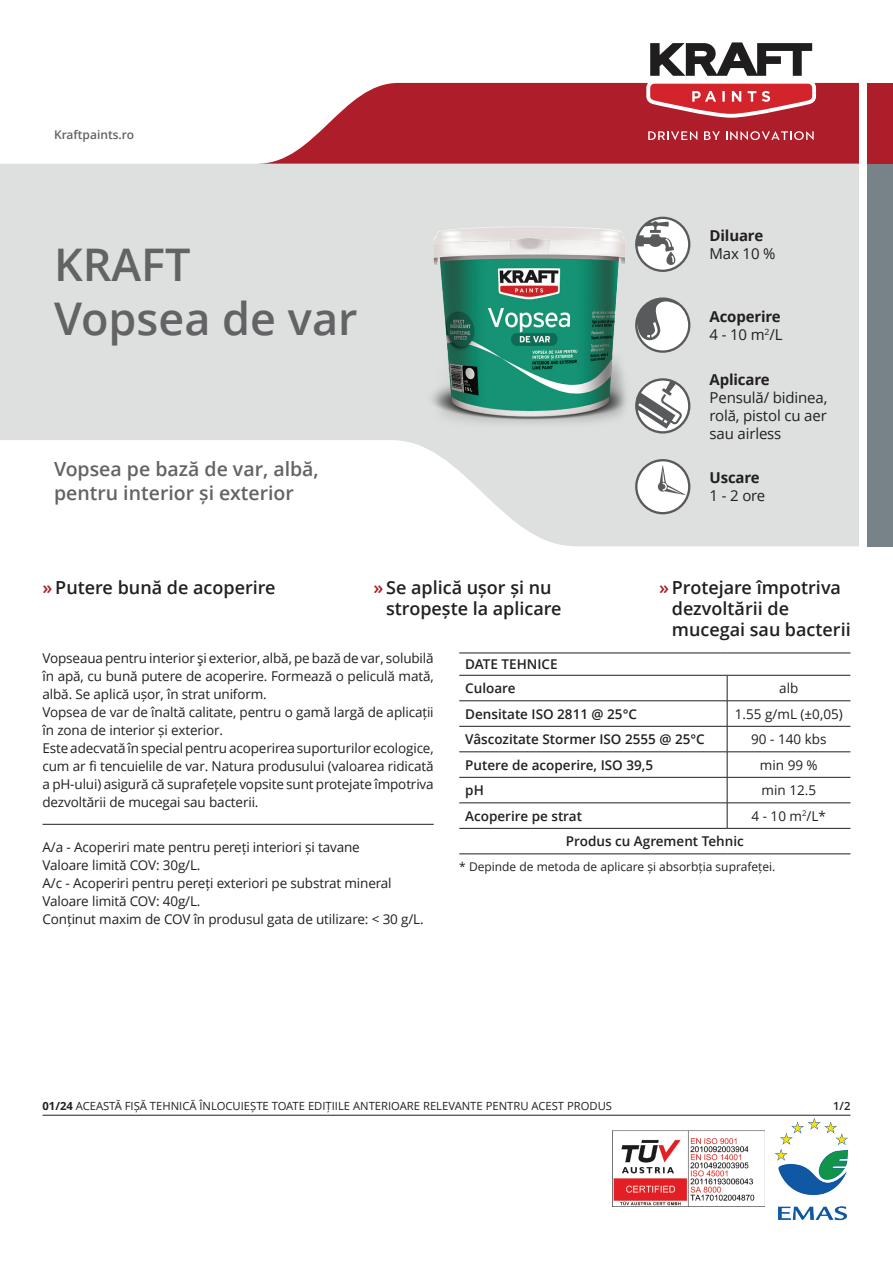
<style>
.page{position:relative;width:893px;height:1263px;background:#fff}
.page>*{position:absolute;margin:0;border:0;box-sizing:border-box;transform-origin:0 0}
.t1{font:600 45px/54px "Open Sans";color:#636366}
.t2{font:600 19.5px/23.4px "Open Sans";color:#636366}
.t3{font:600 18px/21px "Open Sans";color:#231f20}
.t4{font:15px/18px "Open Sans";letter-spacing:-.01em;color:#231f20;text-align:justify}
.t5{font:700 15px/18px "Open Sans";letter-spacing:-.01em;color:#231f20}
.t6{font:13.5px/18px "Open Sans";letter-spacing:-.01em;color:#231f20}
.t7{font:600 13.5px/23.9px "Open Sans";color:#231f20}
.t8{font:12px "Open Sans";color:#231f20}
.t9{font:600 12px "Open Sans";color:#636366}
.t10{font:11.25px "Open Sans";color:#231f20}
.t11{font:600 11.25px "Open Sans";color:#231f20}
.s1{font-weight:400}
.s2{color:#a92228}
.s3{font-weight:700}
</style>
<div class="page">
<svg style="left:0;top:164px;width:859px;height:382px;fill:#dde0df"></svg>
<svg style="left:259px;top:83px;width:600px;height:81px;background:#b93d48"></svg>
<div style="left:867px;top:83px;width:26px;height:81px;background:#ae1d2a"></div>
<div style="left:867px;top:164px;width:26px;height:382px;background:#778289"></div>
<svg style="left:642px;top:42px;width:178px;height:80px"></svg>
<svg style="left:648px;top:131px;width:49px;height:9px"></svg>
<svg style="left:704px;top:131px;width:16px;height:9px"></svg>
<svg style="left:726px;top:131px;width:88px;height:9px"></svg>
<img style="left:422px;top:212px;width:216px;height:218px">
<svg style="left:635px;top:297px;width:55px;height:56px"></svg>
<svg style="left:635px;top:459px;width:55px;height:55px"></svg>
<svg style="left:635px;top:378px;width:55px;height:55px"></svg>
<svg style="left:635px;top:217px;width:55px;height:55px"></svg>
<img style="left:612px;top:1130px;width:152px;height:77px">
<img style="left:775px;top:1118px;width:74px;height:103px">
<hr style="left:43px;top:1115px;width:807px;height:1px;background:#231f20">
<hr style="left:43px;top:824px;width:391px;height:1px;background:#231f20">
<hr style="left:459px;top:653px;width:268px;height:1px;background:#231f20">
<hr style="left:727px;top:653px;width:123px;height:1px;background:#231f20">
<hr style="left:459px;top:675px;width:268px;height:1px;background:#231f20">
<hr style="left:727px;top:675px;width:123px;height:1px;background:#231f20">
<hr style="left:459px;top:700px;width:268px;height:1px;background:#231f20">
<hr style="left:727px;top:700px;width:123px;height:1px;background:#231f20">
<hr style="left:459px;top:726px;width:268px;height:1px;background:#231f20">
<hr style="left:727px;top:726px;width:123px;height:1px;background:#231f20">
<hr style="left:459px;top:751px;width:268px;height:1px;background:#231f20">
<hr style="left:727px;top:751px;width:123px;height:1px;background:#231f20">
<hr style="left:459px;top:777px;width:268px;height:1px;background:#231f20">
<hr style="left:727px;top:777px;width:123px;height:1px;background:#231f20">
<hr style="left:459px;top:802px;width:268px;height:1px;background:#231f20">
<hr style="left:727px;top:802px;width:123px;height:1px;background:#231f20">
<svg style="left:727px;top:675px;width:1px;height:153px"></svg>
<hr style="left:459px;top:828px;width:268px;height:1px;background:#231f20">
<hr style="left:727px;top:828px;width:123px;height:1px;background:#231f20">
<hr style="left:459px;top:854px;width:268px;height:1px;background:#231f20">
<hr style="left:727px;top:854px;width:123px;height:1px;background:#231f20">
<p class="t9" style="left:54px;top:126px;width:82px">Kraftpaints.ro</p>
<h1 class="t1" style="left:54px;top:237px;width:305px">KRAFT<br>Vopsea de var</h1>
<h2 class="t2" style="left:54px;top:457px;width:266px">Vopsea pe bază de var, albă, pentru interior și exterior</h2>
<p class="t5" style="left:709px;top:226px;width:55px">Diluare</p>
<p class="t4" style="left:709px;top:244px;width:67px">Max 10 %</p>
<p class="t5" style="left:709px;top:307px;width:75px">Acoperire<br><span class="s1">4 - 10 m</span><sup>2</sup><span class="s1">/L</span></p>
<p class="t5" style="left:709px;top:370px;width:62px">Aplicare</p>
<p class="t4" style="left:709px;top:388px;width:119px">Pensulă/ bidinea, rolă, pistol cu aer sau airless</p>
<p class="t5" style="left:709px;top:469px;width:52px">Uscare</p>
<p class="t4" style="left:709px;top:487px;width:57px">1 - 2 ore</p>
<h3 class="t3" style="left:43px;top:577px;width:235px"><span class="s2">»</span>Putere bună de acoperire</h3>
<h3 class="t3" style="left:386px;top:577px;width:177px;text-indent:-13px"><span class="s2">»</span> Se aplică ușor și nu stropește la aplicare</h3>
<h3 class="t3" style="left:672px;top:577px;width:180px;text-indent:-13px"><span class="s2">»</span>Protejare împotriva dezvoltării de mucegai sau bacterii</h3>
<p class="t7" style="left:465px;top:652px;width:94px">DATE TEHNICE<br>Culoare</p>
<p class="t6" style="left:43px;top:649px;width:393px">Vopseaua pentru interior şi exterior, albă, pe bază de var, solubilă în apă, cu bună putere de acoperire. Formează o peliculă mată, albă. Se aplică ușor, în strat uniform.<br>Vopsea de var de înaltă calitate, pentru o gamă largă de aplicații în zona de interior și exterior.<br>Este adecvată în special pentru acoperirea suporturilor ecologice, cum ar fi tencuielile de var. Natura produsului (valoarea ridicată a pH-ului) asigură că suprafețele vopsite sunt protejate împotriva dezvoltării de mucegai sau bacterii.</p>
<p class="t6" style="left:779px;top:679px;width:21px">alb</p>
<p class="t7" style="left:465px;top:702px;width:173px">Densitate ISO 2811 @ 25°C</p>
<p class="t6" style="left:735px;top:704px;width:109px">1.55 g/mL (±0,05)</p>
<p class="t7" style="left:465px;top:727px;width:241px">Vâscozitate Stormer ISO 2555 @ 25°C</p>
<p class="t6" style="left:751px;top:730px;width:77px">90 - 140 kbs</p>
<p class="t7" style="left:465px;top:753px;width:189px">Putere de acoperire, ISO 39,5</p>
<p class="t6" style="left:760px;top:755px;width:59px">min 99 %</p>
<p class="t7" style="left:465px;top:778px;width:20px">pH</p>
<p class="t6" style="left:761px;top:781px;width:56px">min 12.5</p>
<p class="t7" style="left:465px;top:804px;width:118px">Acoperire pe strat</p>
<p class="t6" style="left:752px;top:806px;width:76px">4 - 10 m<sup>2</sup>/L*</p>
<p class="t7" style="left:566px;top:829px;width:179px">Produs cu Agrement Tehnic</p>
<p class="t8" style="left:459px;top:858px;width:318px">* Depinde de metoda de aplicare și absorbția suprafeței.</p>
<p class="t6" style="left:43px;top:837px;width:383px">A/a - Acoperiri mate pentru pereți interiori și tavane<br>Valoare limită COV: 30g/L.<br>A/c - Acoperiri pentru pereți exteriori pe substrat mineral Valoare limită COV: 40g/L.<br>Conținut maxim de COV în produsul gata de utilizare: &lt; 30 g/L.</p>
<p class="t10" style="left:43px;top:1098px;width:571px"><span class="s3">01/24</span> ACEASTĂ FIȘĂ TEHNICĂ ÎNLOCUIEȘTE TOATE EDIȚIILE ANTERIOARE RELEVANTE PENTRU ACEST PRODUS</p>
<p class="t11" style="left:833px;top:1098px;width:19px">1/2</p>
</div>
